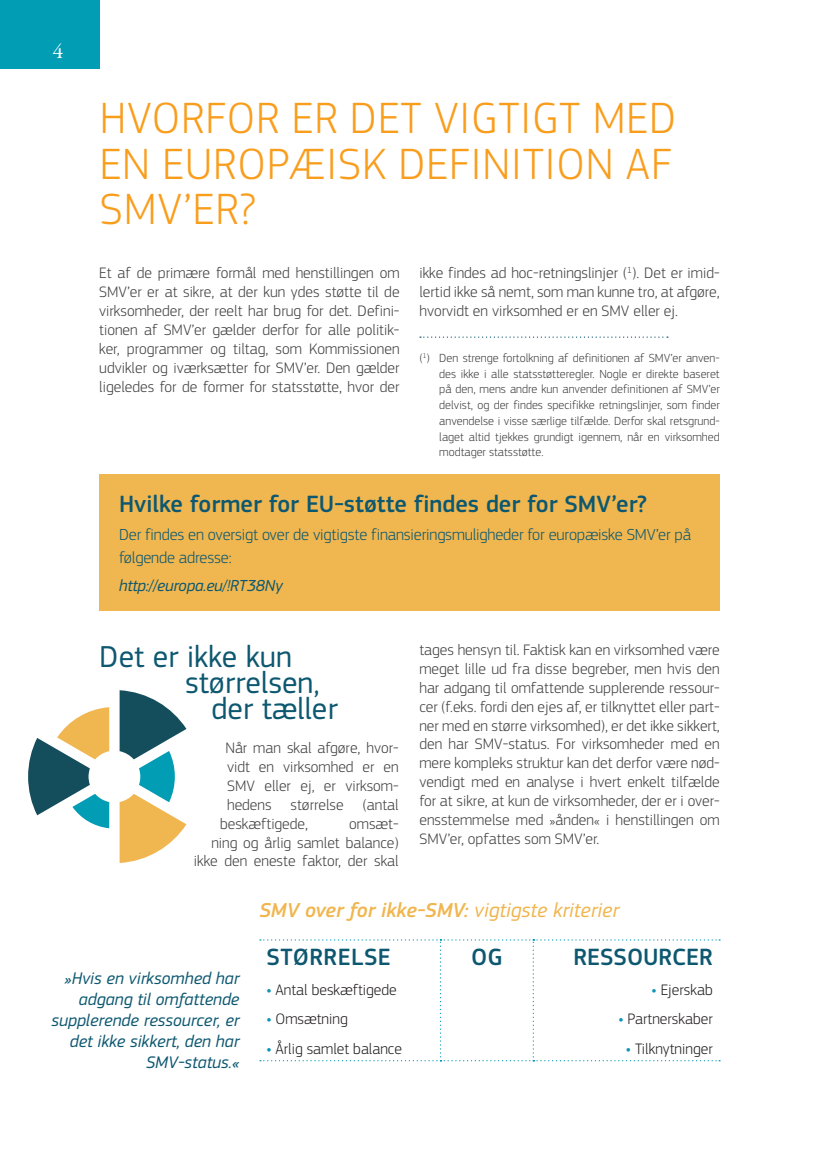
<style>
.page{position:relative;width:819px;height:1166px;background:#fff}
.page>*{position:absolute;margin:0;border:0;box-sizing:border-box;transform-origin:0 0}
.title_1{font:300 45.5px/45.5px "EC Square Sans Pro";letter-spacing:.02em;color:#f99d1c;text-align:justify}
.title_2{font:31.5px "EC Square Sans Pro";color:#0d5870}
.box_title{font:500 24.5px "EC Square Sans Pro";color:#0d5870}
.box_title-2{font:500 24.5px "EC Square Sans Pro";letter-spacing:.02em;color:#0d5870}
.yellow_faux_title{font:italic 500 21px "EC Square Sans Pro";color:#f0b64f}
.t1{font:21px "Garamond Premr Pro";color:#fff}
.quote{font:italic 17.5px/21px "EC Square Sans Pro";color:#0d5870;text-align:right}
.box_body{font:300 16.62px/22.8px "EC Square Sans Pro";letter-spacing:-.01em;color:#0d5870}
.box_body-2{font:italic 16.62px "EC Square Sans Pro";letter-spacing:-.01em;color:#0d5870}
.body{font:300 15.75px/18.9px "EC Square Sans Pro";color:#414042;text-align:justify}
.t2{font:300 15.75px "EC Square Sans Pro";color:#231f20}
.footnotes{font:300 12.25px/15.8px "EC Square Sans Pro";color:#414042;text-align:justify}
.s1{font-weight:400}
.s2{font-weight:500;color:#0a95b2}
</style>
<div class="page">
<div style="left:0;top:0;width:99px;height:68px;background:#009db5"></div>
<div style="left:99px;top:474px;width:620px;height:136px;background:#f0b64f"></div>
<svg style="left:420px;top:336px;width:248px;height:2px"></svg>
<svg style="left:260px;top:939px;width:460px;height:122px"></svg>
<svg style="left:120px;top:690px;width:66px;height:173px"></svg>
<svg style="left:28px;top:707px;width:81px;height:121px"></svg>
<h3 class="t1" style="left:53px;top:39px;width:12px">4</h3>
<p class="title_1" style="left:100px;top:95px;width:578px">HVORFOR ER DET VIGTIGT MED EN EUROPÆISK DEFINITION AF SMV’ER?</p>
<p class="body" style="left:99px;top:264px;width:302px">Et af de primære formål med henstillingen om SMV’er er at sikre, at der kun ydes støtte til de virksomheder, der reelt har brug for det. Defini&shy;tionen af SMV’er gælder derfor for alle politik&shy;ker, programmer og tiltag, som Kommissionen udvikler og iværksætter for SMV’er. Den gælder ligeledes for de former for statsstøtte, hvor der</p>
<p class="body" style="left:419px;top:264px;width:302px">ikke findes ad hoc-retningslinjer (<sup>1</sup>). Det er imid&shy;lertid ikke så nemt, som man kunne tro, at afgøre, hvorvidt en virksomhed er en SMV eller ej.</p>
<p class="footnotes" style="left:439px;top:350px;width:282px;text-indent:-20px">(<sup>1</sup>) Den strenge fortolkning af definitionen af SMV’er anven&shy;des ikke i alle statsstøtteregler. Nogle er direkte baseret på den, mens andre kun anvender definitionen af SMV’er delvist, og der findes specifikke retningslinjer, som finder anvendelse i visse særlige tilfælde. Derfor skal retsgrund&shy;laget altid tjekkes grundigt igennem, når en virksomhed modtager statsstøtte.</p>
<p class="box_title" style="left:119px;top:490px;width:529px">Hvilke former for EU-støtte findes der for SMV’er?</p>
<p class="box_body" style="left:119px;top:523px;width:573px">Der findes en oversigt over de vigtigste finansieringsmuligheder for europæiske SMV’er på følgende adresse:</p>
<p class="box_body-2" style="left:119px;top:575px;width:165px">http://europa.eu/!RT38Ny</p>
<p class="title_2" style="left:99px;top:638px;width:194px">Det er ikke kun</p>
<p class="title_2" style="left:185px;top:664px;width:136px">størrelsen,</p>
<p class="title_2" style="left:211px;top:690px;width:128px">der tæller</p>
<p class="body" style="left:225px;top:738px;width:175px">Når man skal afgøre, hvor-</p>
<p class="body" style="left:227px;top:757px;width:173px">vidt en virksomhed er en</p>
<p class="body" style="left:227px;top:776px;width:173px">SMV eller ej, er virksom-</p>
<p class="body" style="left:227px;top:795px;width:173px">hedens størrelse (antal</p>
<p class="body" style="left:220px;top:814px;width:89px">beskæftigede,</p>
<p class="body" style="left:194px;top:814px;width:206px;text-align:right">omsæt-<br>ning og årlig samlet balance) ikke den eneste faktor, der skal</p>
<p class="body" style="left:419px;top:640px;width:302px">tages hensyn til. Faktisk kan en virksomhed være meget lille ud fra disse begreber, men hvis den har adgang til omfattende supplerende ressour&shy;cer (f.eks. fordi den ejes af, er tilknyttet eller part&shy;ner med en større virksomhed), er det ikke sikkert, den har SMV-status. For virksomheder med en mere kompleks struktur kan det derfor være nød&shy;vendigt med en analyse i hvert enkelt tilfælde for at sikre, at kun de virksomheder, der er i over&shy;ensstemmelse med »ånden« i henstillingen om SMV’er, opfattes som SMV’er.</p>
<p class="quote" style="left:52px;top:968px;width:189px">»Hvis en virksomhed har adgang til omfattende supplerende ressourcer, er det ikke sikkert, den har<br>SMV-status.«</p>
<p class="yellow_faux_title" style="left:259px;top:898px;width:361px">SMV over for ikke-SMV: <span class="s1">vigtigste kriterier</span></p>
<p class="box_title-2" style="left:266px;top:943px;width:126px">STØRRELSE</p>
<p class="t2" style="left:266px;top:980px;width:132px"><span class="s2">•</span> Antal beskæftigede</p>
<p class="t2" style="left:266px;top:1010px;width:83px"><span class="s2">•</span> Omsætning</p>
<p class="t2" style="left:266px;top:1039px;width:137px"><span class="s2">•</span> Årlig samlet balance</p>
<p class="box_title" style="left:471px;top:943px;width:33px">OG</p>
<p class="box_title" style="left:573px;top:943px;width:141px">RESSOURCER</p>
<p class="t2" style="left:651px;top:980px;width:63px"><span class="s2">•</span> Ejerskab</p>
<p class="t2" style="left:618px;top:1010px;width:96px"><span class="s2">•</span> Partnerskaber</p>
<p class="t2" style="left:626px;top:1039px;width:88px"><span class="s2">•</span> Tilknytninger</p>
</div>
